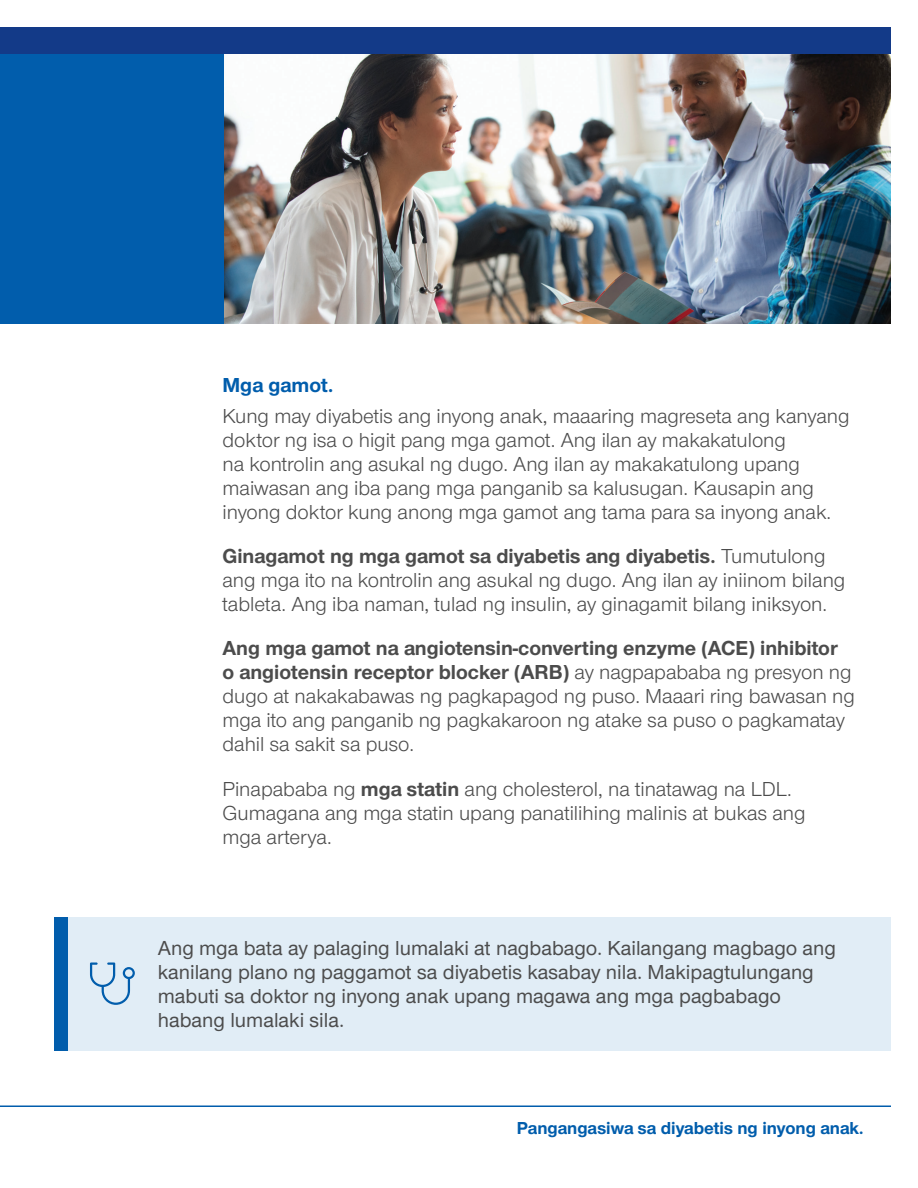
<style>
.page{position:relative;width:918px;height:1188px;background:#fff}
.page>*{position:absolute;margin:0;border:0;box-sizing:border-box;transform-origin:0 0}
.intro__copy{font:21px/24px "UHC Sans";color:#4c4c4c}
.intro__copy-2{font:500 21px/24px "UHC Sans";color:#4c4c4c}
.t1{font:700 21px "UHC Sans";color:#015dac}
.t2{font:700 18px "UHC Sans";color:#015dac}
.s1{font-weight:700}
</style>
<div class="page">
<img style="left:223px;top:54px;width:668px;height:270px">
<div style="left:0;top:27px;width:891px;height:27px;background:#133a88"></div>
<hr style="left:0;top:1106px;width:891px;height:1px;background:#015dac">
<div style="left:0;top:54px;width:223px;height:270px;background:#015dac"></div>
<div style="left:54px;top:917px;width:837px;height:133px;background:#e1edf6"></div>
<div style="left:54px;top:917px;width:14px;height:133px;background:#015dac"></div>
<svg style="left:90px;top:962px;width:45px;height:43px"></svg>
<p class="t1" style="left:222px;top:371px;width:113px">Mga gamot.</p>
<p class="intro__copy" style="left:222px;top:403px;width:629px">Kung may diyabetis ang inyong anak, maaaring magreseta ang kanyang doktor ng isa o higit pang mga gamot. Ang ilan ay makakatulong<br>na kontrolin ang asukal ng dugo. Ang ilan ay makakatulong upang maiwasan ang iba pang mga panganib sa kalusugan. Kausapin ang inyong doktor kung anong mga gamot ang tama para sa inyong anak.</p>
<p class="intro__copy" style="left:222px;top:543px;width:624px"><span class="s1">Ginagamot ng mga gamot sa diyabetis ang diyabetis.</span> Tumutulong ang mga ito na kontrolin ang asukal ng dugo. Ang ilan ay iniinom bilang tableta. Ang iba naman, tulad ng insulin, ay ginagamit bilang iniksyon.</p>
<p class="intro__copy" style="left:222px;top:636px;width:634px"><span class="s1">Ang mga gamot na angiotensin-converting enzyme (ACE) inhibitor<br>o angiotensin receptor blocker (ARB)</span> ay nagpapababa ng presyon ng dugo at nakakabawas ng pagkapagod ng puso. Maaari ring bawasan ng mga ito ang panganib ng pagkakaroon ng atake sa puso o pagkamatay dahil sa sakit sa puso.</p>
<p class="intro__copy" style="left:222px;top:776px;width:585px">Pinapababa ng <span class="s1">mga statin</span> ang cholesterol, na tinatawag na LDL.<br>Gumagana ang mga statin upang panatilihing malinis at bukas ang mga arterya.</p>
<p class="intro__copy-2" style="left:158px;top:935px;width:680px">Ang mga bata ay palaging lumalaki at nagbabago. Kailangang magbago ang kanilang plano ng paggamot sa diyabetis kasabay nila. Makipagtulungang mabuti sa doktor ng inyong anak upang magawa ang mga pagbabago habang lumalaki sila.</p>
<p class="t2" style="left:517px;top:1116px;width:349px">Pangangasiwa sa diyabetis ng inyong anak.</p>
</div>
